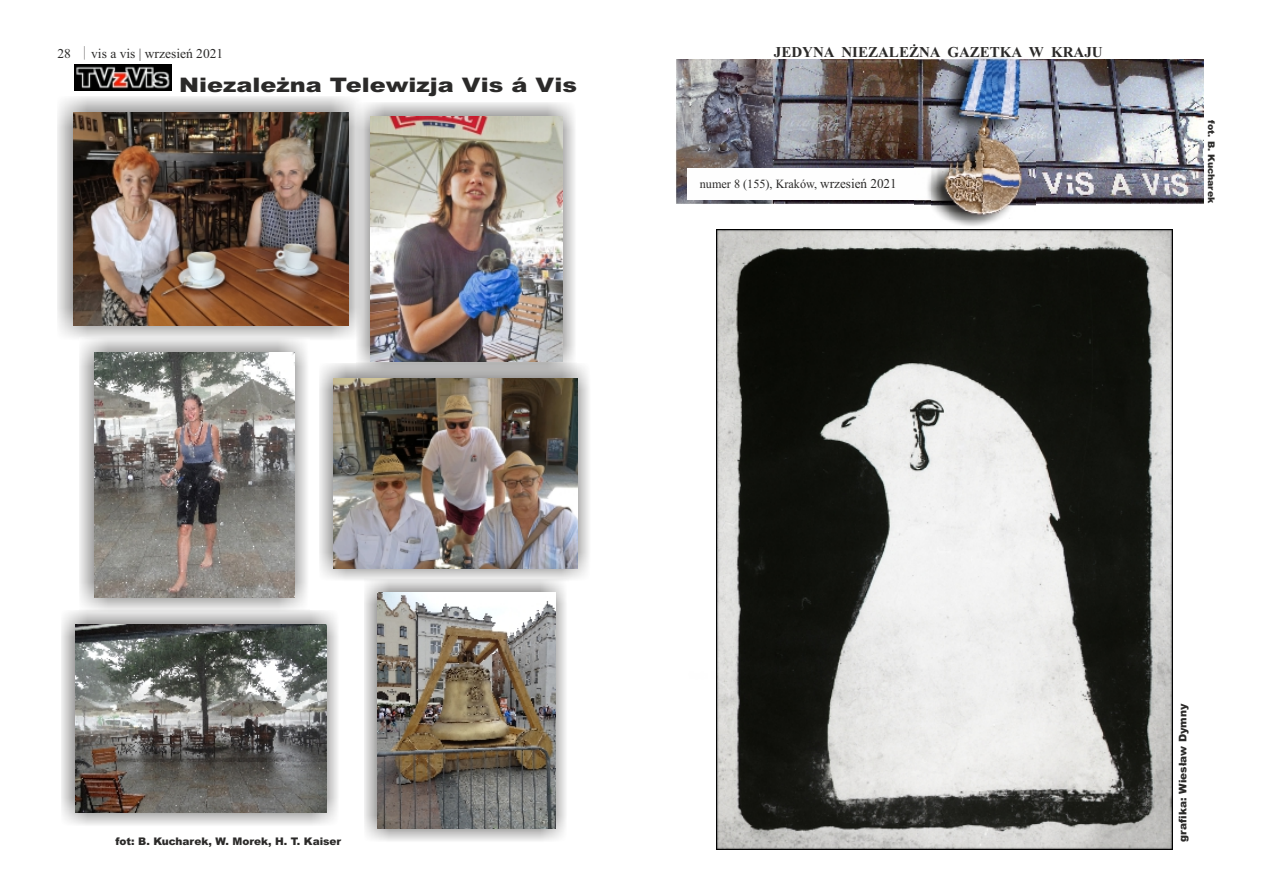
<style>
.page{position:relative;width:1263px;height:893px;background:#fff}
.page>*{position:absolute;margin:0;border:0;box-sizing:border-box;transform-origin:0 0}
.t1{font:900 19.95px "Arial";color:#2b2a29;scale:1.2 1}
.t2{font:700 15px "Times New Roman";color:#2b2a29}
.t3{font:13.5px "Times New Roman";color:#2b2a29}
.t4{font:12.45px "Times New Roman";color:#2b2a29}
.t5{font:900 10.5px "Arial";color:#2b2a29}
.t6{font:900 9.15px "Arial";color:#2b2a29}
.s1{font-family:"Adobe Fangsong Std"}
.s2{font-size:13.5px}
</style>
<div class="page">
<img style="left:676px;top:60px;width:527px;height:145px">
<div style="left:687px;top:168px;width:304px;height:32px;background:#fefefe"></div>
<img style="left:914px;top:59px;width:84px;height:167px">
<img style="left:932px;top:57px;width:103px;height:162px">
<img style="left:74px;top:64px;width:97px;height:27px">
<img style="left:717px;top:229px;width:456px;height:621px">
<img style="left:57px;top:97px;width:300px;height:242px">
<img style="left:73px;top:113px;width:276px;height:212px">
<img style="left:319px;top:364px;width:270px;height:216px">
<img style="left:334px;top:378px;width:243px;height:190px">
<img style="left:357px;top:102px;width:219px;height:274px">
<img style="left:371px;top:116px;width:191px;height:245px">
<img style="left:61px;top:610px;width:277px;height:215px">
<img style="left:75px;top:624px;width:251px;height:188px">
<img style="left:364px;top:579px;width:204px;height:262px">
<img style="left:378px;top:592px;width:177px;height:237px">
<img style="left:80px;top:338px;width:229px;height:275px">
<img style="left:95px;top:353px;width:199px;height:245px">
<p class="t3" style="left:57px;top:49px;width:167px">28 <span class="s1">│</span>vis a vis | wrzesień 2021</p>
<h1 class="t1" style="left:179px;top:77px;width:333px">Niezależna Telewizja Vis á Vis</h1>
<h2 class="t2" style="left:774px;top:47px;width:330px">JEDYNA NIEZALEŻNA GAZETKA W KRAJU</h2>
<p class="t4" style="left:700px;top:179px;width:198px">numer 8 (155), Kraków, <span class="s2">wrzesień 2021</span></p>
<p class="t6" style="left:1215px;top:120px;width:84px;rotate:90deg">fot. B. Kucharek</p>
<p class="t5" style="left:115px;top:838px;width:227px">fot: B. Kucharek, W. Morek, H. T. Kaiser</p>
<p class="t5" style="left:1179px;top:842px;width:139px;rotate:-90deg">grafika: Wiesław Dymny</p>
</div>
